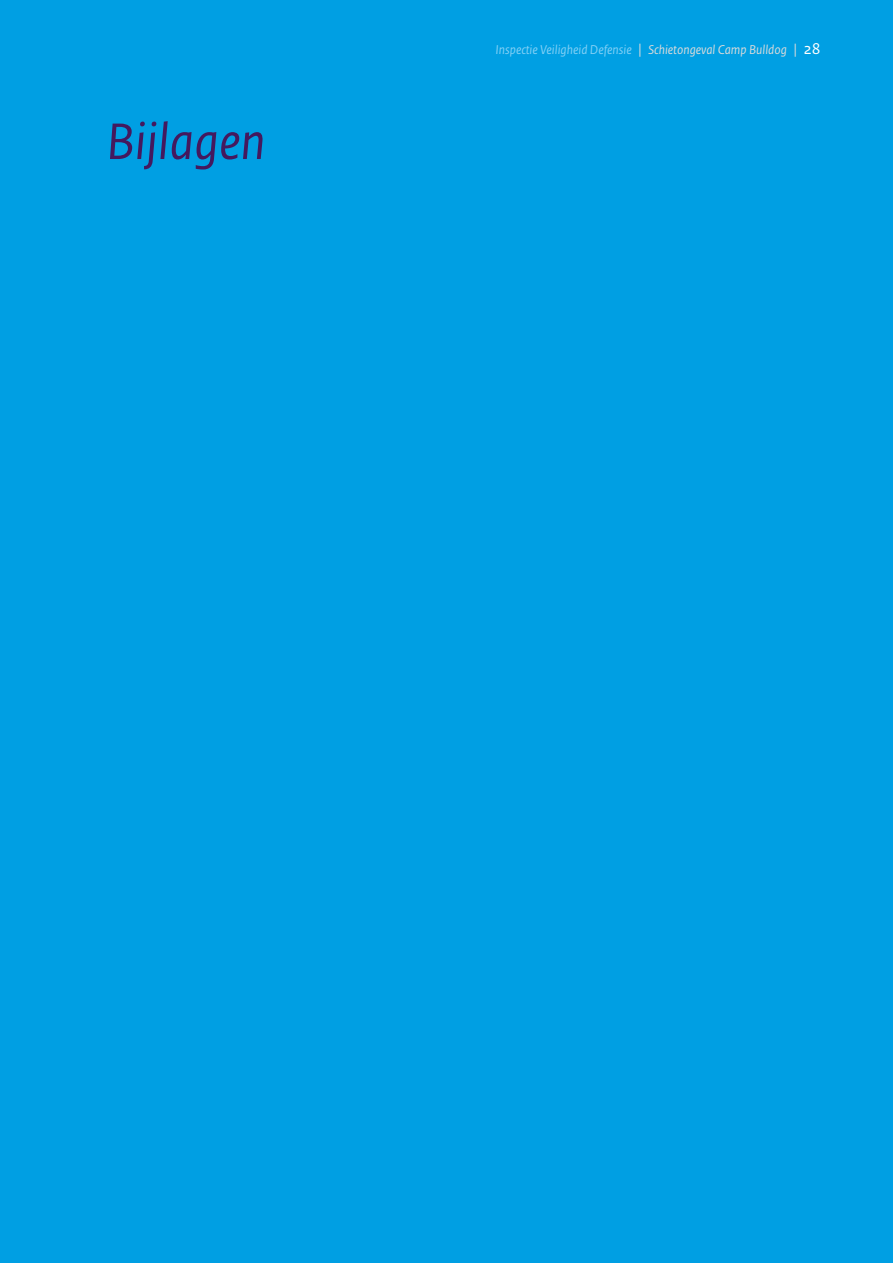
<style>
.page{position:relative;width:893px;height:1263px;background:#009fe3}
.page>*{position:absolute;margin:0;border:0;box-sizing:border-box;transform-origin:0 0}
.IVD_hoofdstukkop{font:italic 54px "Rijksoverheid Sans Text";color:#44195e}
._10_RO_Broodtekst_Sans{font:16.5px "Rijksoverheid Sans Text";color:#fff}
._10_RO_Broodtekst_Sans-2{font:italic 13.5px "Rijksoverheid Sans Text";color:#83d0f5}
.s1{font-style:normal;font-size:15.75px;color:#dadada}
.s2{color:#dadada}
</style>
<div class="page">
<p class="IVD_hoofdstukkop" style="left:106px;top:111px;width:161px">Bijlagen</p>
<p class="_10_RO_Broodtekst_Sans-2" style="left:496px;top:42px;width:303px">Inspectie Veiligheid Defensie <span class="s1">|</span> <span class="s2">Schietongeval Camp Bulldog</span> <span class="s1">|</span></p>
<p class="_10_RO_Broodtekst_Sans" style="left:804px;top:39px;width:18px">28</p>
</div>
